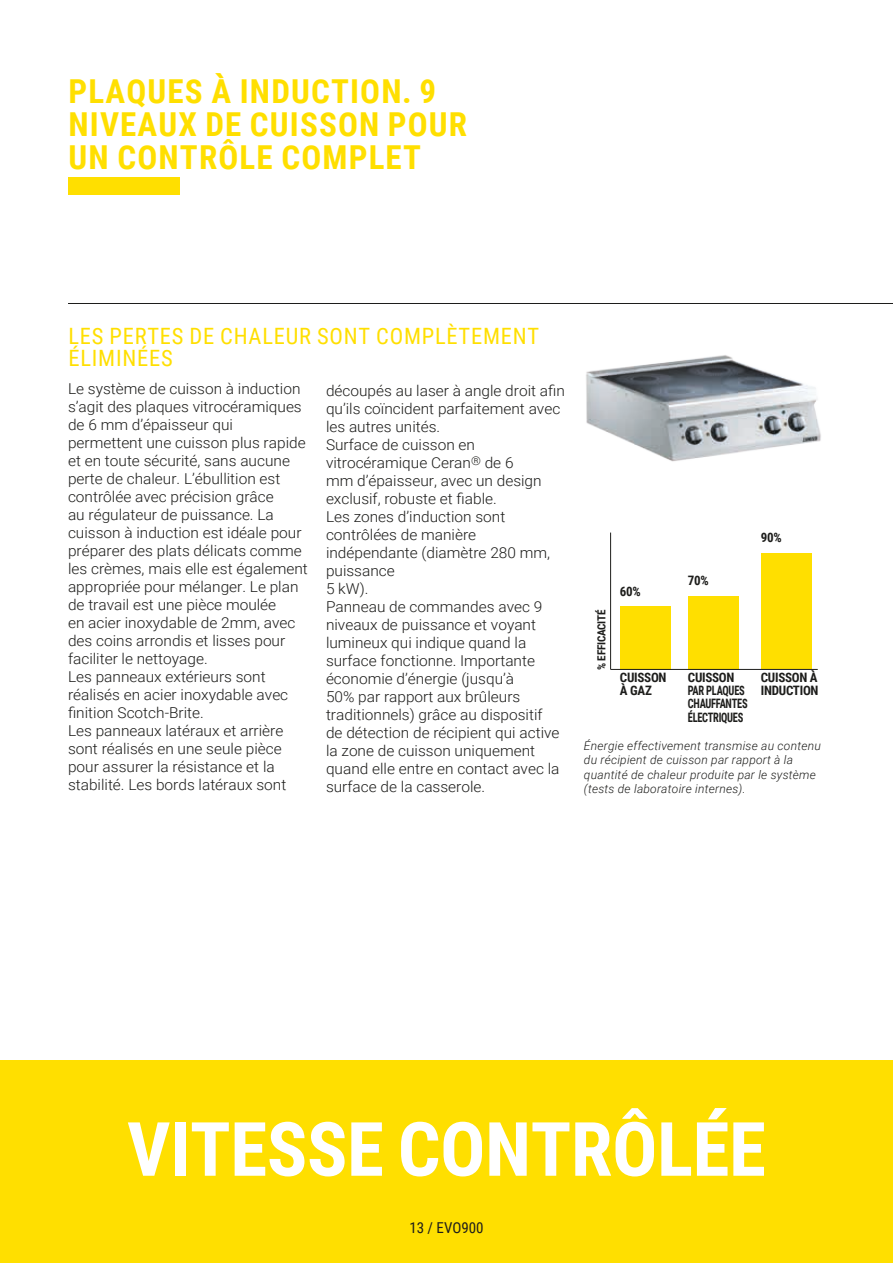
<style>
.page{position:relative;width:893px;height:1263px;background:#fff}
.page>*{position:absolute;margin:0;border:0;box-sizing:border-box;transform-origin:0 0}
.t1{font:700 75px "Roboto Condensed";letter-spacing:-.005em;color:#fff}
.t2{font:700 33px/33px "Roboto Condensed";letter-spacing:.035em;color:#ffdf00}
.t3{font:22.5px/22.5px "Roboto Condensed";letter-spacing:.035em;color:#ffdf00}
.t4{font:300 15px/18px "Roboto";color:#1d1d1b}
.t5{font:15px "Roboto Condensed";color:#1d1d1b}
.t6{font:700 13.05px/13px "Roboto Condensed";letter-spacing:-.02em;color:#1d1d1b}
.t7{font:italic 300 12px/14.4px "Roboto";letter-spacing:.02em;color:#1d1d1b}
.t8{font:700 11.1px "Roboto Condensed";letter-spacing:-.02em;color:#1d1d1b}
</style>
<div class="page">
<div style="left:0;top:1060px;width:893px;height:203px;background:#ffdf00"></div>
<hr style="left:68px;top:303px;width:825px;height:1px;background:#1d1d1b">
<div style="left:68px;top:177px;width:112px;height:17px;background:#ffdf00"></div>
<img style="left:586px;top:355px;width:235px;height:107px">
<div style="left:620px;top:606px;width:51px;height:63px;background:#ffdf00"></div>
<div style="left:688px;top:596px;width:51px;height:73px;background:#ffdf00"></div>
<div style="left:761px;top:553px;width:51px;height:116px;background:#ffdf00"></div>
<hr style="left:610px;top:533px;width:1px;height:136px;background:#1d1d1b">
<hr style="left:611px;top:669px;width:207px;height:1px;background:#1d1d1b">
<h2 class="t2" style="left:69px;top:73px;width:400px">PLAQUES À INDUCTION. 9<br>NIVEAUX DE CUISSON POUR<br>UN CONTRÔLE COMPLET</h2>
<h3 class="t3" style="left:68px;top:324px;width:472px">LES PERTES DE CHALEUR SONT COMPLÈTEMENT<br>ÉLIMINÉES</h3>
<p class="t4" style="left:326px;top:381px;width:240px">découpés au laser à angle droit afin qu’ils coïncident parfaitement avec les autres unités.<br>Surface de cuisson en vitrocéramique Ceran<sup>®</sup> de 6<br>mm d’épaisseur, avec un design exclusif, robuste et fiable.<br>Les zones d’induction sont contrôlées de manière indépendante (diamètre 280 mm, puissance<br>5 kW).<br>Panneau de commandes avec 9 niveaux de puissance et voyant lumineux qui indique quand la surface fonctionne. Importante économie d’énergie (jusqu’à<br>50% par rapport aux brûleurs traditionnels) grâce au dispositif<br>de détection de récipient qui active la zone de cuisson uniquement quand elle entre en contact avec la surface de la casserole.</p>
<p class="t4" style="left:68px;top:379px;width:241px">Le système de cuisson à induction s’agit des plaques vitrocéramiques de 6 mm d’épaisseur qui permettent une cuisson plus rapide et en toute sécurité, sans aucune perte de chaleur. L’ébullition est contrôlée avec précision grâce<br>au régulateur de puissance. La cuisson à induction est idéale pour préparer des plats délicats comme les crèmes, mais elle est également appropriée pour mélanger. Le plan de travail est une pièce moulée<br>en acier inoxydable de 2mm, avec des coins arrondis et lisses pour faciliter le nettoyage.<br>Les panneaux extérieurs sont réalisés en acier inoxydable avec finition Scotch-Brite.<br>Les panneaux latéraux et arrière sont réalisés en une seule pièce pour assurer la résistance et la stabilité. Les bords latéraux sont</p>
<p class="t8" style="left:594px;top:670px;width:62px;rotate:-90deg">% EFFICACITÉ</p>
<p class="t6" style="left:620px;top:584px;width:22px">60%</p>
<p class="t6" style="left:620px;top:671px;width:48px">CUISSON<br>À GAZ</p>
<p class="t6" style="left:688px;top:573px;width:22px">70%</p>
<p class="t6" style="left:761px;top:531px;width:22px">90%</p>
<p class="t6" style="left:688px;top:671px;width:61px">CUISSON<br>PAR PLAQUES<br>CHAUFFANTES<br>ÉLECTRIQUES</p>
<p class="t6" style="left:761px;top:671px;width:59px">CUISSON À<br>INDUCTION</p>
<p class="t7" style="left:584px;top:738px;width:238px">Énergie effectivement transmise au contenu du récipient de cuisson par rapport à la quantité de chaleur produite par le système (tests de laboratoire internes).</p>
<h1 class="t1" style="left:127px;top:1096px;width:640px">VITESSE CONTRÔLÉE</h1>
<p class="t5" style="left:409px;top:1217px;width:76px">13 / EVO900</p>
</div>
